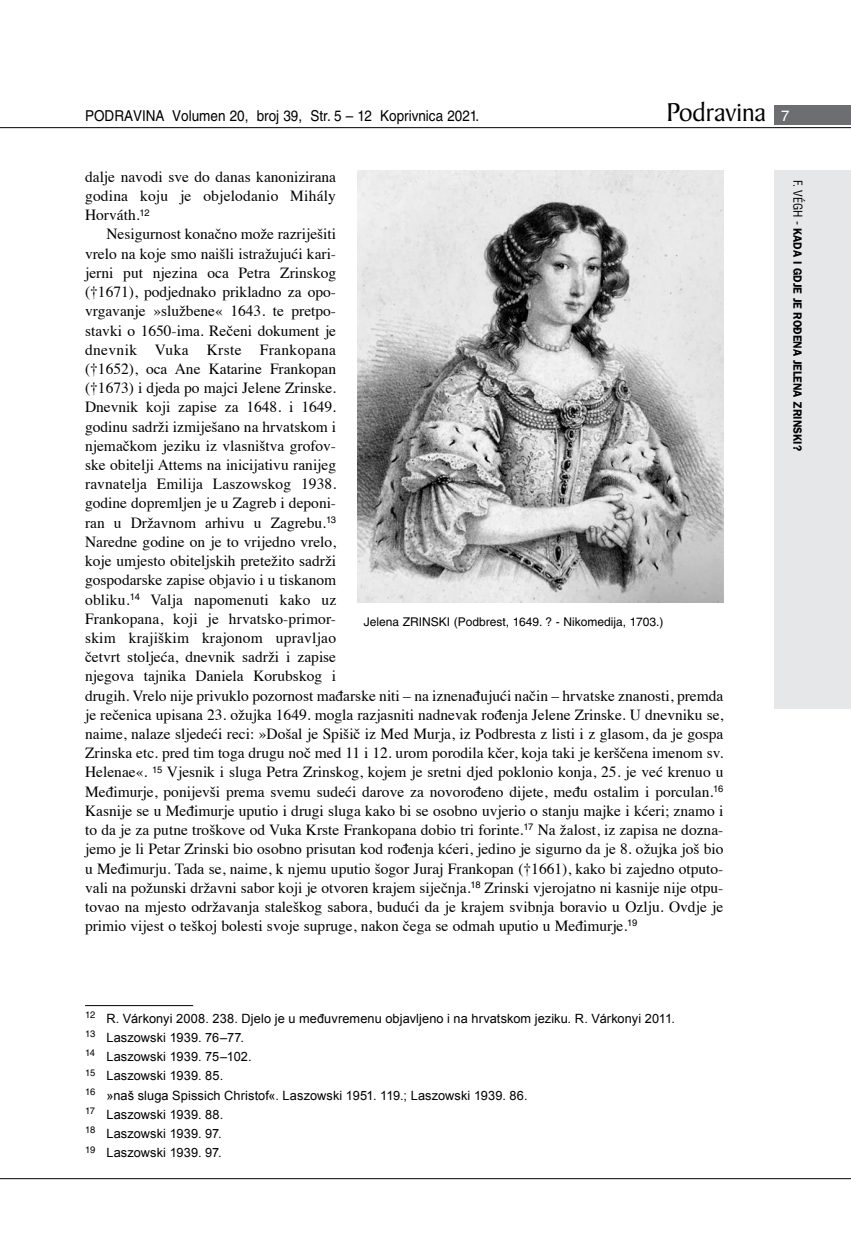
<style>
.page{position:relative;width:851px;height:1234px;background:#fff}
.page>*{position:absolute;margin:0;border:0;box-sizing:border-box;transform-origin:0 0}
.t1{font:27.6px "Baker Signet BT";color:#000}
.t2{font:15.45px/19.2px "Times";color:#000;text-align:justify}
.t3{font:15px "Helvetica LT Skin 29";color:#000;scale:.9 1}
.t4{font:12.75px/19.2px "Arial";letter-spacing:.01em;color:#000}
.t5{font:12px "Helvetica LT Skin 29";color:#000}
.t6{font:600 12px "ITC Franklin Gothic Skin 29";letter-spacing:-.005em;color:#000;scale:.95 1}
.s1{font-family:"Helvetica LT Skin 29";font-size:15px;color:#fff}
.s2{font-style:italic}
.s3{font-family:"Helvetica LT Skin 29";font-weight:400;font-stretch:condensed}
</style>
<div class="page">
<div style="left:774px;top:170px;width:76px;height:538px;background:#e6e7e8"></div>
<div style="left:774px;top:105px;width:76px;height:19px;background:#6d6e71"></div>
<hr style="left:0;top:127px;width:850px;height:1px;background:#000">
<hr style="left:0;top:1177px;width:850px;height:1px;background:#000">
<hr style="left:85px;top:1005px;width:108px;height:1px;background:#000">
<img style="left:357px;top:170px;width:366px;height:432px">
<p class="t3" style="left:85px;top:107px;width:439px">PODRAVINA Volumen 20, broj 39, Str. 5 – 12 Koprivnica 2021.</p>
<h1 class="t1" style="left:666px;top:95px;width:125px">Podravina <span class="s1">7</span></h1>
<p class="t2" style="left:85px;top:166px;width:252px">dalje navodi sve do danas kanonizirana godina koju je objelodanio Mihály Horváth.<sup>12</sup></p>
<p class="t2" style="left:85px;top:223px;width:639px;text-align:left;text-indent:21px">Nesigurnost konačno može razriješiti<br>vrelo na koje smo naišli istražujući kari-<br>jerni put njezina oca Petra Zrinskog<br>(†1671), podjednako prikladno za opo-<br>vrgavanje »službene« 1643. te pretpo-<br>stavki o 1650-ima. Rečeni dokument je<br>dnevnik Vuka Krste Frankopana<br>(†1652), oca Ane Katarine Frankopan<br>(†1673) i djeda po majci Jelene Zrinske.<br>Dnevnik koji zapise za 1648. i 1649.<br>godinu sadrži izmiješano na hrvatskom i<br>njemačkom jeziku iz vlasništva grofov-<br>ske obitelji Attems na inicijativu ranijeg<br>ravnatelja Emilija Laszowskog 1938.<br>godine dopremljen je u Zagreb i deponi-<br>ran u Državnom arhivu u Zagrebu.<sup>13<br></sup>Naredne godine on je to vrijedno vrelo,<br>koje umjesto obiteljskih pretežito sadrži<br>gospodarske zapise objavio i u tiskanom<br>obliku.<sup>14</sup> Valja napomenuti kako uz<br>Frankopana, koji je hrvatsko-primor-<br>skim krajiškim krajonom upravljao<br>četvrt stoljeća, dnevnik sadrži i zapise<br>njegova tajnika Daniela Korubskog i<br>drugih. Vrelo nije privuklo pozornost mađarske niti – na iznenađujući način – hrvatske znanosti, premda je rečenica upisana 23. ožujka 1649. mogla razjasniti nadnevak rođenja Jelene Zrinske. U dnevniku se, naime, nalaze sljedeći reci: »Došal je Spišič iz Med Murja, iz Podbresta z listi i z glasom, da je gospa Zrinska etc. pred tim toga drugu noč med 11 i 12. urom porodila kčer, koja taki je kerščena imenom sv.<br>Helenae«. <sup>15</sup> Vjesnik i sluga Petra Zrinskog, kojem je sretni djed poklonio konja, 25. je već krenuo u Međimurje, ponijevši prema svemu sudeći darove za novorođeno dijete, među ostalim i porculan.<sup>16<br></sup>Kasnije se u Međimurje uputio i drugi sluga kako bi se osobno uvjerio o stanju majke i kćeri; znamo i to da je za putne troškove od Vuka Krste Frankopana dobio tri forinte.<sup>17</sup> Na žalost, iz zapisa ne dozna&shy;jemo je li Petar Zrinski bio osobno prisutan kod rođenja kćeri, jedino je sigurno da je 8. ožujka još bio u Međimurju. Tada se, naime, k njemu uputio šogor Juraj Frankopan (†1661), kako bi zajedno otputo&shy;vali na požunski državni sabor koji je otvoren krajem siječnja.<sup>18</sup> Zrinski vjerojatno ni kasnije nije otpu&shy;tovao na mjesto održavanja staleškog sabora, budući da je krajem svibnja boravio u Ozlju. Ovdje je primio vijest o teškoj bolesti svoje supruge, nakon čega se odmah uputio u Međimurje.<sup>19</sup></p>
<p class="t5" style="left:364px;top:614px;width:301px">Jelena ZRINSKI (Podbrest, 1649. ? - Nikomedija, 1703.)</p>
<p class="t4" style="left:85px;top:1008px;width:591px"><sup>12</sup> R. Várkonyi 2008. 238. Djelo je u međuvremenu objavljeno i na hrvatskom jeziku<span class="s2">.</span> R. Várkonyi 2011.<br><sup>13</sup> Laszowski 1939. 76–77.<br><sup>14</sup> Laszowski 1939. 75–102.<br><sup>15</sup> Laszowski 1939. 85.<br><sup>16</sup> »naš sluga Spissich Christof«. Laszowski 1951. 119.; Laszowski 1939. 86.<br><sup>17</sup> Laszowski 1939. 88.<br><sup>18</sup> Laszowski 1939. 97.<br><sup>19</sup> Laszowski 1939. 97.</p>
<p class="t6" style="left:804px;top:180px;width:286px;rotate:90deg"><span class="s3">F. VÉGH -</span> KADA I GDJE JE ROĐENA JELENA ZRINSKI?</p>
</div>
